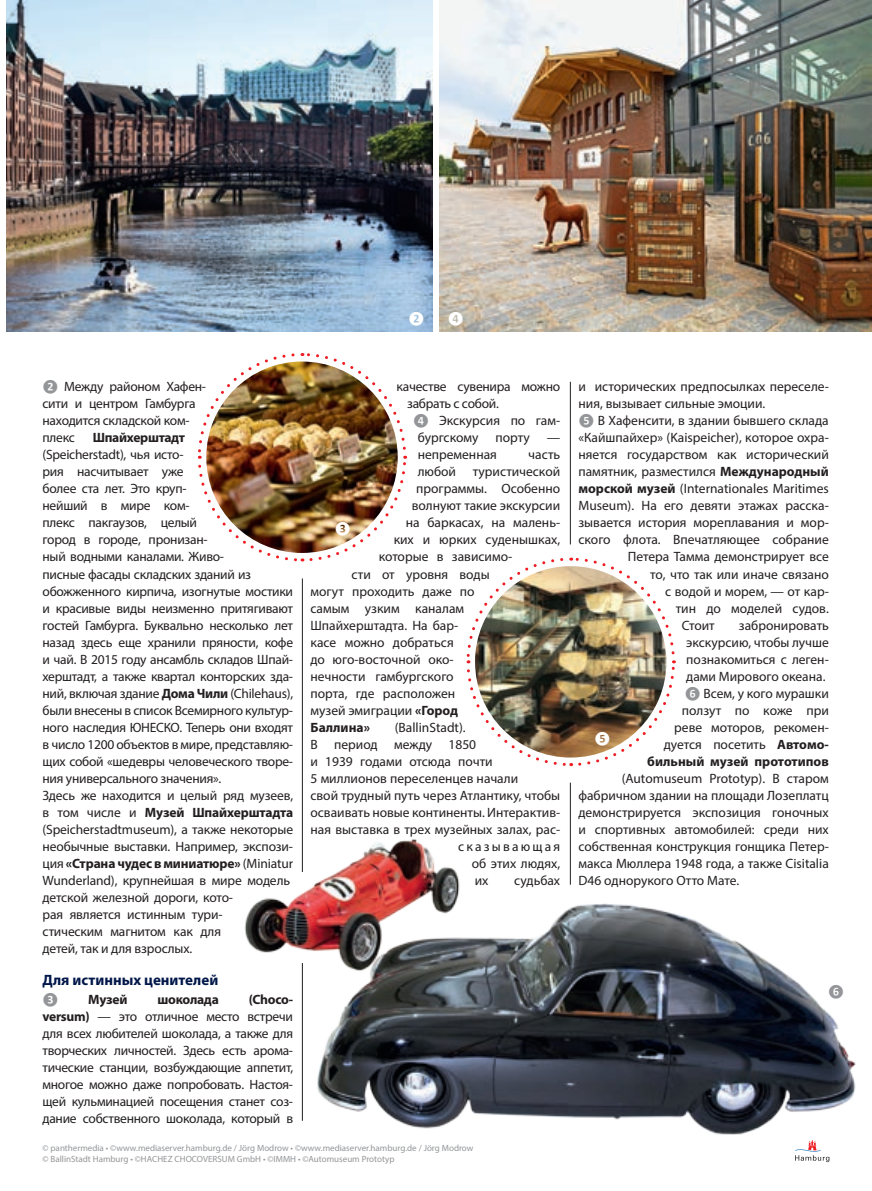
<style>
.page{position:relative;width:872px;height:1191px;background:#fff}
.page>*{position:absolute;margin:0;border:0;box-sizing:border-box;transform-origin:0 0}
.t1{font:700 15px "Myriad Pro";color:#00174a}
.t2{font:13.5px/17px "Myriad Pro";letter-spacing:-.005em;color:#231f20}
.t3{font:700 13.5px "Myriad Pro";letter-spacing:-.02em;color:#231f20}
.t4{font:13.5px "Myriad Pro";letter-spacing:.16em;color:#231f20}
.t5{font:700 13.5px "Myriad Pro";color:#231f20}
.t6{font:700 12px "Calibri";color:#fff}
.t7{font:700 12px "Calibri";color:#939598}
.t8{font:9px/10.8px "Myriad Pro";color:#939598}
.s1{font-family:"Calibri";font-weight:700;font-size:12px;color:#939598}
.s2{font-weight:700}
</style>
<div class="page">
<svg style="left:197px;top:353px;width:211px;height:209px"></svg>
<hr style="left:302px;top:578px;width:1px;height:542px;background:#231f20">
<hr style="left:570px;top:782px;width:1px;height:102px;background:#231f20">
<hr style="left:570px;top:382px;width:1px;height:162px;background:#231f20">
<img style="left:439px;top:0;width:433px;height:331px">
<img style="left:6px;top:0;width:427px;height:331px">
<img style="left:206px;top:361px;width:192px;height:192px;border-radius:96px">
<img style="left:244px;top:828px;width:612px;height:307px">
<svg style="left:466px;top:557px;width:210px;height:210px"></svg>
<img style="left:475px;top:566px;width:191px;height:191px;border-radius:96px">
<svg style="left:795px;top:1140px;width:34px;height:22px"></svg>
<p class="t6" style="left:408px;top:311px;width:17px">❷</p>
<p class="t6" style="left:448px;top:311px;width:17px">❹</p>
<p class="t2" style="left:43px;top:378px;width:165px"><span class="s1">❷</span> Между районом Хафен&shy;сити и центром Гамбурга находится складской ком&shy;плекс</p>
<p class="t3" style="left:93px;top:429px;width:94px">Шпайхерштадт</p>
<p class="t2" style="left:43px;top:446px;width:252px">(Speicherstadt), чья исто-<br>рия насчитывает уже<br>более ста лет. Это круп-<br>нейший в мире ком-<br>плекс пакгаузов, целый<br>город в городе, пронизан-<br>ный водными каналами. Живо-<br>писные фасады складских зданий из обожженного кирпича, изогнутые мостики и красивые виды неизменно притягивают гостей Гамбурга. Буквально несколько лет назад здесь еще хранили пряности, кофе и чай. В 2015 году ансамбль складов Шпай&shy;херштадт, а также квартал конторских зда&shy;ний, включая здание <span class="s2">Дома Чили</span> (Chilehaus), были внесены в список Всемирного культур&shy;ного наследия ЮНЕСКО. Теперь они входят в число 1200 объектов в мире, представляю&shy;щих собой «шедевры человеческого творе&shy;ния универсального значения».<br>Здесь же находится и целый ряд музеев, в том числе и <span class="s2">Музей Шпайхерштадта </span>(Speicherstadtmuseum), а также некоторые необычные выставки. Например, экспози&shy;ция <span class="s2">«Страна чудес в миниатюре»</span> (Miniatur Wunderland), крупнейшая в мире модель детской железной дороги, кото-<br>рая является истинным тури-<br>стическим магнитом как для<br>детей, так и для взрослых.</p>
<p class="t1" style="left:43px;top:970px;width:177px">Для истинных ценителей</p>
<p class="t7" style="left:43px;top:992px;width:17px">❸</p>
<p class="t3" style="left:88px;top:990px;width:41px">Музей</p>
<p class="t3" style="left:157px;top:990px;width:63px">шоколада</p>
<p class="t2" style="left:43px;top:990px;width:252px;text-align:justify;text-indent:206px"><span class="s2">(Choco&shy;versum)</span> — это отличное место встречи для всех любителей шоколада, а также для творческих личностей. Здесь есть арома&shy;тические станции, возбуждающие аппетит, многое можно даже попробовать. Настоя&shy;щей кульминацией посещения станет соз&shy;дание собственного шоколада, который в</p>
<p class="t2" style="left:397px;top:378px;width:165px">качестве сувенира можно</p>
<p class="t2" style="left:407px;top:395px;width:93px">забрать с собой.</p>
<p class="t2" style="left:413px;top:412px;width:148px"><span class="s1">❹</span> Экскурсия по гам-</p>
<p class="t2" style="left:418px;top:429px;width:62px">бургскому</p>
<p class="t2" style="left:495px;top:429px;width:36px">порту</p>
<p class="t2" style="left:547px;top:429px;width:15px">—</p>
<p class="t2" style="left:418px;top:446px;width:81px">непременная</p>
<p class="t2" style="left:528px;top:446px;width:33px">часть</p>
<p class="t2" style="left:418px;top:463px;width:144px">любой туристической</p>
<p class="t2" style="left:416px;top:480px;width:146px">программы. Особенно</p>
<p class="t2" style="left:412px;top:497px;width:150px">волнуют такие экскурсии</p>
<p class="t2" style="left:406px;top:514px;width:156px">на баркасах, на малень-</p>
<p class="t2" style="left:394px;top:531px;width:168px">ких и юрких суденышках,</p>
<p class="t2" style="left:379px;top:548px;width:135px">которые в зависимо-</p>
<p class="t2" style="left:352px;top:565px;width:139px">сти от уровня воды</p>
<p class="t2" style="left:310px;top:582px;width:166px">могут проходить даже по</p>
<p class="t2" style="left:310px;top:599px;width:155px">самым узким каналам</p>
<p class="t2" style="left:310px;top:616px;width:149px">Шпайхерштадта. На бар-</p>
<p class="t2" style="left:310px;top:633px;width:145px">касе можно добраться</p>
<p class="t2" style="left:310px;top:650px;width:145px">до юго-восточной око-</p>
<p class="t2" style="left:310px;top:667px;width:145px">нечности гамбургского</p>
<p class="t2" style="left:310px;top:684px;width:146px">порта, где расположен</p>
<p class="t2" style="left:310px;top:701px;width:149px">музей эмиграции <span class="s2">«Город</span></p>
<p class="t5" style="left:310px;top:718px;width:61px">Баллина»</p>
<p class="t2" style="left:395px;top:718px;width:72px">(BallinStadt).</p>
<p class="t2" style="left:310px;top:735px;width:167px">В период между 1850</p>
<p class="t2" style="left:310px;top:752px;width:184px">и 1939 годами отсюда почти</p>
<p class="t2" style="left:310px;top:769px;width:209px">5 миллионов переселенцев начали</p>
<p class="t2" style="left:310px;top:786px;width:251px">свой трудный путь через Атлантику, чтобы</p>
<p class="t2" style="left:310px;top:803px;width:251px">осваивать новые континенты. Интерактив-</p>
<p class="t2" style="left:310px;top:820px;width:251px">ная выставка в трех музейных залах, рас-</p>
<p class="t4" style="left:458px;top:838px;width:104px">сказывающая</p>
<p class="t2" style="left:472px;top:854px;width:90px">об этих людях,</p>
<p class="t2" style="left:475px;top:871px;width:15px">их</p>
<p class="t2" style="left:514px;top:871px;width:48px">судьбах</p>
<p class="t6" style="left:335px;top:522px;width:17px">❸</p>
<p class="t8" style="left:43px;top:1142px;width:432px">© panthermedia • ©www.mediaserver.hamburg.de / Jörg Modrow • ©www.mediaserver.hamburg.de / Jörg Modrow © BallinStadt Hamburg • ©HACHEZ CHOCOVERSUM GmbH • ©IMMH • ©Automuseum Prototyp</p>
<p class="t2" style="left:578px;top:378px;width:252px">и исторических предпосылках переселе-</p>
<p class="t2" style="left:578px;top:395px;width:188px">ния, вызывает сильные эмоции.</p>
<p class="t2" style="left:578px;top:412px;width:252px"><span class="s1">❺</span> В Хафенсити, в здании бывшего склада</p>
<p class="t2" style="left:578px;top:429px;width:252px">«Кайшпайхер» (Kaispeicher), которое охра-</p>
<p class="t2" style="left:578px;top:446px;width:252px">няется государством как исторический</p>
<p class="t2" style="left:578px;top:463px;width:252px">памятник, разместился <span class="s2">Международный</span></p>
<p class="t2" style="left:578px;top:480px;width:252px"><span class="s2">морской музей</span> (Internationales Maritimes</p>
<p class="t2" style="left:578px;top:497px;width:252px">Museum). На его девяти этажах расска-</p>
<p class="t2" style="left:578px;top:514px;width:252px">зывается история мореплавания и мор-</p>
<p class="t2" style="left:578px;top:531px;width:252px">ского флота. Впечатляющее собрание</p>
<p class="t2" style="left:628px;top:548px;width:202px">Петера Тамма демонстрирует все</p>
<p class="t2" style="left:650px;top:565px;width:180px">то, что так или иначе связано</p>
<p class="t2" style="left:665px;top:582px;width:165px">с водой и морем, — от кар-</p>
<p class="t2" style="left:676px;top:599px;width:154px">тин до моделей судов.</p>
<p class="t2" style="left:682px;top:616px;width:35px">Стоит</p>
<p class="t2" style="left:647px;top:616px;width:183px;text-align:right">забронировать<br>экскурсию, чтобы лучше познакомиться с леген-<br>дами Мирового океана.<br><span class="s1">❻</span> Всем, у кого мурашки ползут по коже при<br>реве моторов, рекомен&shy;дуется посетить <span class="s2">Автомо&shy;бильный музей прототипов</span></p>
<p class="t2" style="left:578px;top:769px;width:252px;text-align:justify;text-indent:43px">(Automuseum Prototyp). В старом фабричном здании на площади Лозеплатц демонстрируется экспозиция гоночных и спортивных автомобилей: среди них собственная конструкция гонщика Петер&shy;макса Мюллера 1948 года, а также Cisitalia D46 однорукого Отто Мате.</p>
<p class="t6" style="left:594px;top:731px;width:17px">❺</p>
<p class="t7" style="left:828px;top:984px;width:17px">❻</p>
</div>
